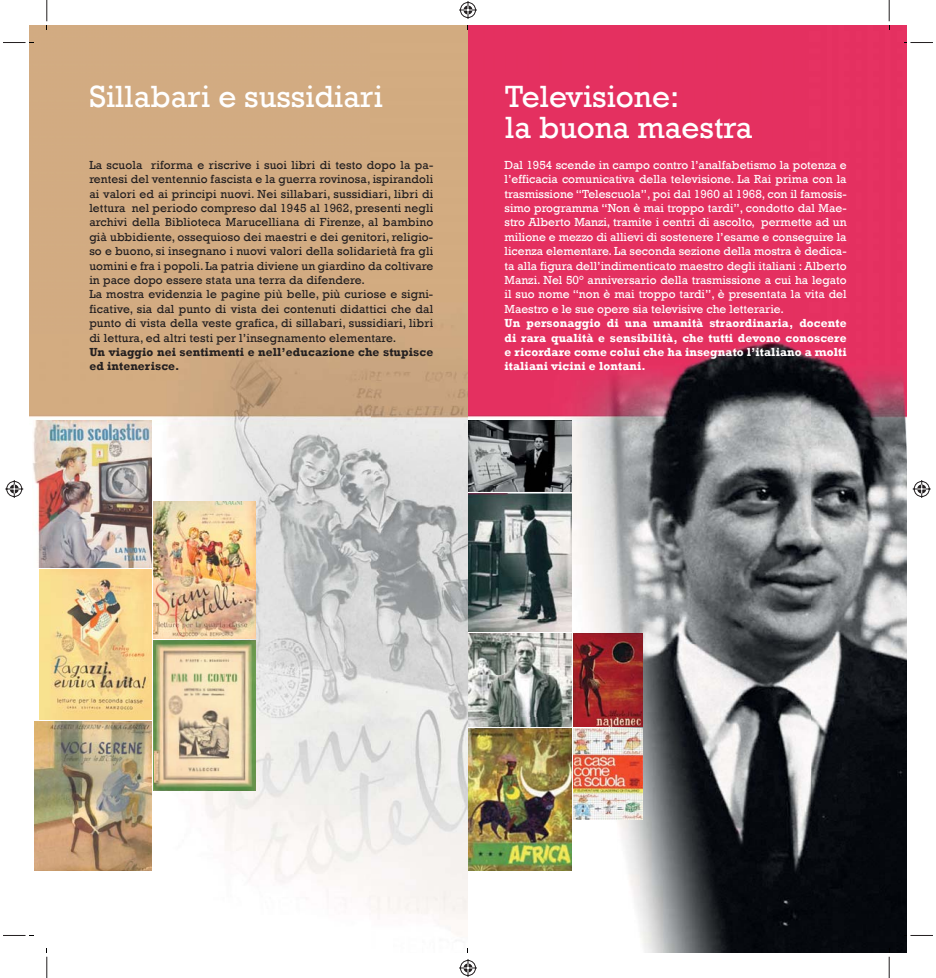
<style>
.page{position:relative;width:936px;height:978px;background:#fff}
.page>*{position:absolute;margin:0;border:0;box-sizing:border-box;transform-origin:0 0}
.t1{font:31.5px/31.5px "Rockwell";color:#fff}
.t2{font:12px/14.4px "Rockwell";letter-spacing:.01em;color:#231f20}
.t3{font:12px/14.4px "Rockwell";color:#fff;text-align:justify}
.t4{font:700 12px/14.4px "Rockwell";letter-spacing:.01em;color:#fff;text-align:justify}
.t5{font:700 12px/14.4px "Rockwell";letter-spacing:.01em;color:#231f20}
</style>
<div class="page">
<img style="left:30px;top:26px;width:876px;height:926px">
<img style="left:153px;top:640px;width:102px;height:151px">
<img style="left:153px;top:501px;width:102px;height:137px">
<img style="left:468px;top:494px;width:103px;height:137px">
<img style="left:468px;top:634px;width:103px;height:92px">
<img style="left:468px;top:729px;width:103px;height:142px">
<img style="left:573px;top:634px;width:69px;height:92px">
<img style="left:573px;top:729px;width:69px;height:91px">
<img style="left:32px;top:420px;width:119px;height:148px">
<img style="left:468px;top:420px;width:103px;height:72px">
<img style="left:40px;top:570px;width:111px;height:149px">
<img style="left:34px;top:721px;width:117px;height:150px">
<svg style="left:3px;top:42px;width:31px;height:1px"></svg>
<svg style="left:904px;top:42px;width:28px;height:1px"></svg>
<svg style="left:3px;top:935px;width:31px;height:1px"></svg>
<svg style="left:904px;top:935px;width:28px;height:1px"></svg>
<svg style="left:46px;top:0;width:2px;height:30px"></svg>
<svg style="left:46px;top:948px;width:2px;height:30px"></svg>
<svg style="left:888px;top:0;width:1px;height:30px"></svg>
<svg style="left:888px;top:948px;width:1px;height:30px"></svg>
<svg style="left:457px;top:1px;width:22px;height:29px"></svg>
<svg style="left:457px;top:948px;width:22px;height:29px"></svg>
<svg style="left:5px;top:480px;width:19px;height:18px"></svg>
<svg style="left:912px;top:480px;width:19px;height:18px"></svg>
<h1 class="t1" style="left:89px;top:80px;width:295px">Sillabari e sussidiari</h1>
<h1 class="t1" style="left:505px;top:80px;width:249px">Televisione:<br>la buona maestra</h1>
<p class="t3" style="left:504px;top:157px;width:343px">Dal 1954 scende in campo contro l’analfabetismo la potenza e l’efficacia comunicativa della televisione. La Rai prima con la trasmissione “Telescuola”, poi dal 1960 al 1968, con il famosis&shy;simo programma “Non è mai troppo tardi”, condotto dal Mae&shy;stro Alberto Manzi, tramite i centri di ascolto, permette ad un milione e mezzo di allievi di sostenere l’esame e conseguire la licenza elementare. La seconda sezione della mostra è dedica&shy;ta alla figura dell’indimenticato maestro degli italiani : Alberto Manzi. Nel 50° anniversario della trasmissione a cui ha legato il suo nome “non è mai troppo tardi”, è presentata la vita del Maestro e le sue opere sia televisive che letterarie.</p>
<p class="t4" style="left:504px;top:316px;width:343px">Un personaggio di una umanità straordinaria, docente di rara qualità e sensibilità, che tutti devono conoscere e ricordare come colui che ha insegnato l’italiano a molti italiani vicini e lontani.</p>
<p class="t2" style="left:89px;top:157px;width:345px">La scuola riforma e riscrive i suoi libri di testo dopo la pa&shy;rentesi del ventennio fascista e la guerra rovinosa, ispirandoli ai valori ed ai principi nuovi. Nei sillabari, sussidiari, libri di lettura nel periodo compreso dal 1945 al 1962, presenti negli archivi della Biblioteca Marucelliana di Firenze, al bambino già ubbidiente, ossequioso dei maestri e dei genitori, religio&shy;so e buono, si insegnano i nuovi valori della solidarietà fra gli uomini e fra i popoli. La patria diviene un giardino da coltivare in pace dopo essere stata una terra da difendere.<br>La mostra evidenzia le pagine più belle, più curiose e signi&shy;ficative, sia dal punto di vista dei contenuti didattici che dal punto di vista della veste grafica, di sillabari, sussidiari, libri di lettura, ed altri testi per l’insegnamento elementare.</p>
<p class="t5" style="left:89px;top:345px;width:345px">Un viaggio nei sentimenti e nell’educazione che stupisce ed intenerisce.</p>
</div>
